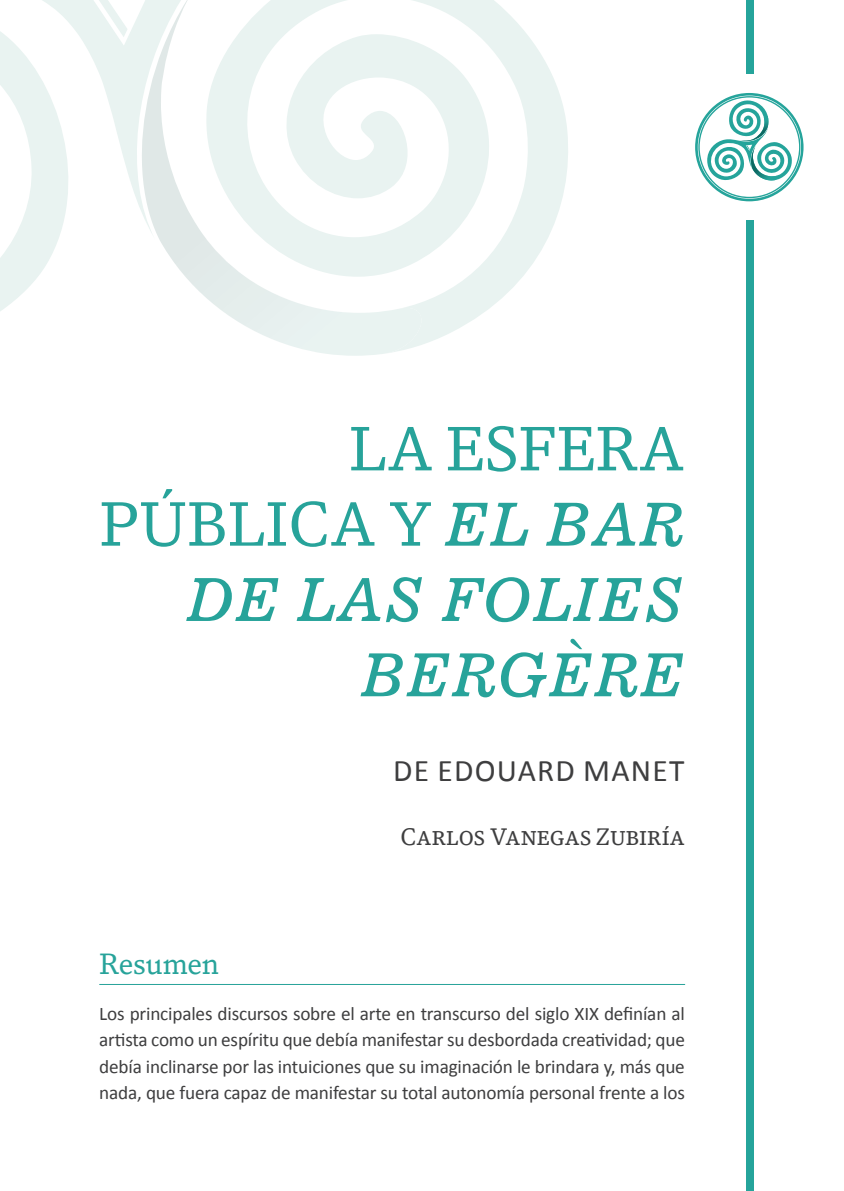
<style>
.page{position:relative;width:844px;height:1191px;background:#fff}
.page>*{position:absolute;margin:0;border:0;box-sizing:border-box;transform-origin:0 0}
.t1{font:59.5px/75.2px "DB News";color:#27a39a;text-align:right}
.t2{font:59.5px/75.2px "News 701 BT Italic A";color:#27a39a;text-align:right}
.t3{font:31.5px "Calibri";letter-spacing:.04em;color:#3e3e3f}
.t4{font:28px "DB News";color:#27a39a}
.t5{font:22.75px "DB News SC";color:#3e3e3f}
.t6{font:19.25px/26.2px "Calibri";letter-spacing:-.01em;color:#3e3e3f;text-align:justify}
.s1{font-family:"News 701 BT Italic A"}
</style>
<div class="page">
<svg style="left:695px;top:93px;width:108px;height:108px"></svg>
<svg style="left:186px;top:0;width:382px;height:354px"></svg>
<svg style="left:0;top:0;width:99px;height:311px"></svg>
<svg style="left:99px;top:0;width:146px;height:277px"></svg>
<div style="left:745px;top:221px;width:8px;height:970px;background:#25a49b"></div>
<div style="left:745px;top:0;width:8px;height:74px;background:#25a49b"></div>
<hr style="left:99px;top:984px;width:586px;height:1px;background:#27a39a">
<h1 class="t1" style="left:99px;top:410px;width:587px">LA ESFERA<br>PÚBLICA Y <span class="s1">EL BAR</span></h1>
<h1 class="t2" style="left:186px;top:561px;width:500px">DE LAS FOLIES<br>BERGÈRE</h1>
<h2 class="t3" style="left:393px;top:750px;width:293px">DE EDOUARD MANET</h2>
<p class="t5" style="left:400px;top:822px;width:286px">Carlos Vanegas Zubiría</p>
<h3 class="t4" style="left:99px;top:946px;width:121px">Resumen</h3>
<p class="t6" style="left:99px;top:1000px;width:587px">Los principales discursos sobre el arte en transcurso del siglo XIX definían al artista como un espíritu que debía manifestar su desbordada creatividad; que debía inclinarse por las intuiciones que su imaginación le brindara y, más que nada, que fuera capaz de manifestar su total autonomía personal frente a los</p>
</div>
